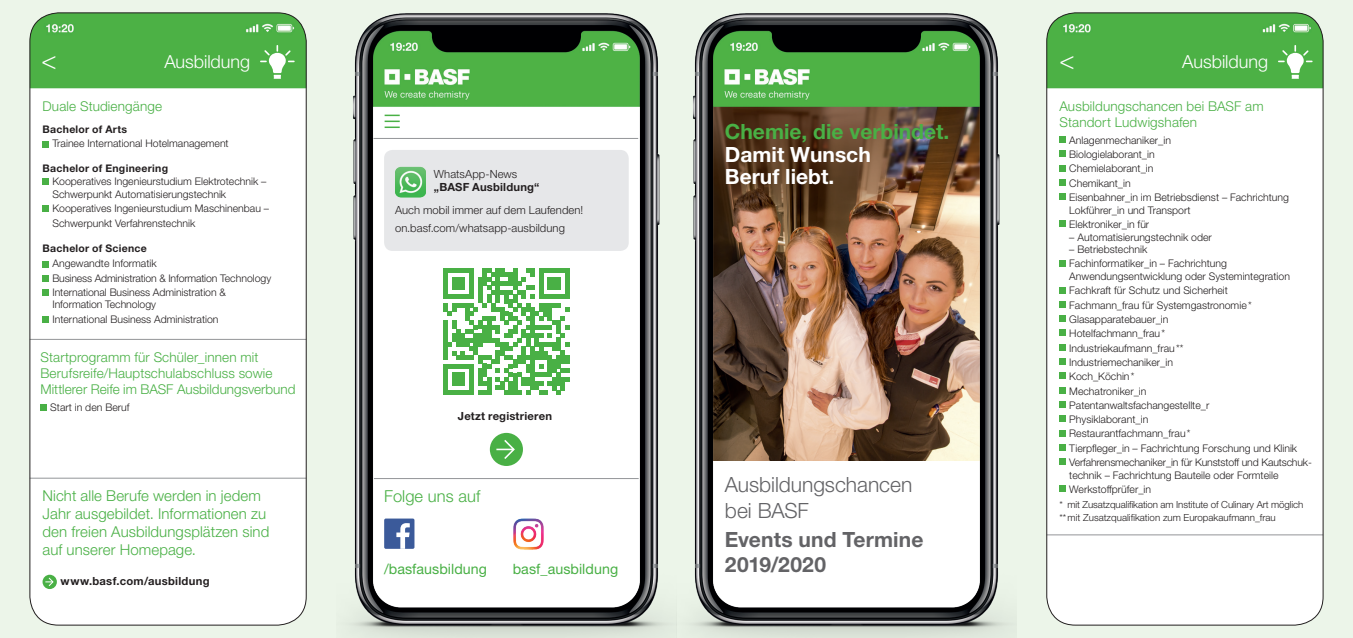
<style>
.page{position:relative;width:1353px;height:638px;background:#fff}
.page>*{position:absolute;margin:0;border:0;box-sizing:border-box;transform-origin:0 0}
.t1{font:300 25.2px "Helvetica Neue LT Pro";color:#fff}
.t2{font:300 21px/25.2px "Helvetica Neue LT Pro";letter-spacing:-.005em;color:#636366}
.t3{font:700 21px/25.2px "Helvetica Neue LT Pro";letter-spacing:.005em;color:#636366}
.t4{font:700 21px/22.5px "Helvetica Neue LT Pro";color:#fff}
.t5{font:700 21px "Helvetica Neue LT Pro";color:#49b045}
.t6{font:300 18px "Helvetica Neue LT Pro";color:#fff}
.t7{font:300 16.5px "Helvetica Neue LT Pro";letter-spacing:.005em;color:#49b045}
.t8{font:300 15px/18px "Helvetica Neue LT Pro";letter-spacing:.005em;color:#49b045}
.t9{font:14.25px "Helvetica Neue LT Pro";letter-spacing:.005em;color:#49b045}
.t10{font:300 13.5px/16.2px "Helvetica Neue LT Pro";letter-spacing:.01em;color:#49b045}
.t11{font:300 11.25px/17.7px "Helvetica Neue LT Pro";letter-spacing:.005em;color:#231f20}
.t12{font:700 11.25px "Helvetica Neue LT Pro";letter-spacing:.02em;color:#231f20}
.t13{font:300 10.5px/14.2px "Helvetica Neue LT Pro";color:#231f20}
.t14{font:700 10.5px "Helvetica Neue LT Pro";letter-spacing:.025em;color:#231f20}
.t15{font:300 9.75px/13.4px "Helvetica Neue LT Pro";letter-spacing:-.01em;color:#231f20}
</style>
<div class="page">
<div style="left:0;top:0;width:1352px;height:638px;background:#ecf5e9"></div>
<div style="left:30px;top:13px;width:276px;height:612px;background:#fff;border-radius:29px"></div>
<div style="left:1046px;top:13px;width:276px;height:612px;background:#fff;border-radius:29px"></div>
<img style="left:348px;top:13px;width:668px;height:625px">
<img style="left:1046px;top:13px;width:276px;height:523px">
<img style="left:30px;top:13px;width:276px;height:576px">
<svg style="left:1277px;top:45px;width:35px;height:34px"></svg>
<svg style="left:260px;top:45px;width:34px;height:34px"></svg>
<h1 class="t1" style="left:41px;top:44px;width:17px">&lt;</h1>
<h3 class="t6" style="left:164px;top:51px;width:87px">Ausbildung</h3>
<h1 class="t1" style="left:1059px;top:44px;width:17px">&lt;</h1>
<h3 class="t6" style="left:1182px;top:51px;width:87px">Ausbildung</h3>
<p class="t10" style="left:43px;top:98px;width:121px">Duale Studiengänge</p>
<p class="t14" style="left:43px;top:123px;width:86px">Bachelor of Arts</p>
<p class="t13" style="left:52px;top:136px;width:178px">Trainee International Hotelmanagement</p>
<p class="t14" style="left:43px;top:162px;width:127px">Bachelor of Engineering</p>
<p class="t13" style="left:52px;top:175px;width:215px;line-height:12.6px">Kooperatives Ingenieurstudium Elektrotechnik –<br>Schwerpunkt Automatisierungstechnik</p>
<p class="t13" style="left:52px;top:200px;width:218px;line-height:15px">Kooperatives Ingenieurstudium Maschinenbau –<br>Schwerpunkt Verfahrenstechnik</p>
<p class="t14" style="left:43px;top:241px;width:106px">Bachelor of Science</p>
<p class="t13" style="left:52px;top:256px;width:220px">Angewandte Informatik<br>Business Administration &amp; Information Technology<br>International Business Administration &amp;</p>
<p class="t13" style="left:52px;top:297px;width:168px">Information Technology<br>International Business Administration</p>
<p class="t10" style="left:40px;top:348px;width:256px">Startprogramm für Schüler_innen mit<br>Berufsreife/Hauptschulabschluss sowie<br>Mittlerer Reife im BASF Ausbildungsverbund</p>
<p class="t13" style="left:50px;top:399px;width:81px">Start in den Beruf</p>
<h3 class="t8" style="left:43px;top:486px;width:228px">Nicht alle Berufe werden in jedem<br>Jahr ausgebildet. Informationen zu den freien Ausbildungsplätzen sind auf unserer Homepage.</h3>
<p class="t12" style="left:61px;top:574px;width:150px">www.basf.com/ausbildung</p>
<p class="t11" style="left:434px;top:165px;width:85px">WhatsApp-News</p>
<p class="t12" style="left:434px;top:180px;width:107px">„BASF Ausbildung“</p>
<p class="t11" style="left:395px;top:201px;width:190px">Auch mobil immer auf dem Laufenden! on.basf.com/whatsapp-ausbildung</p>
<p class="t12" style="left:458px;top:409px;width:96px">Jetzt registrieren</p>
<h3 class="t7" style="left:384px;top:486px;width:98px">Folge uns auf</h3>
<h3 class="t9" style="left:384px;top:561px;width:104px">/basfausbildung</h3>
<h3 class="t9" style="left:512px;top:561px;width:107px">basf_ausbildung</h3>
<h2 class="t5" style="left:724px;top:119px;width:226px">Chemie, die verbindet.</h2>
<h2 class="t4" style="left:724px;top:142px;width:147px">Damit Wunsch<br>Beruf liebt.</h2>
<h2 class="t2" style="left:724px;top:472px;width:189px">Ausbildungschancen bei BASF</h2>
<h2 class="t3" style="left:724px;top:526px;width:200px">Events und Termine<br>2019/2020</h2>
<p class="t10" style="left:1059px;top:98px;width:206px">Ausbildungschancen bei BASF am<br>Standort Ludwigshafen</p>
<p class="t13" style="left:1069px;top:133px;width:221px">Anlagenmechaniker_in<br>Biologielaborant_in<br>Chemielaborant_in<br>Chemikant_in<br>Eisenbahner_in im Betriebsdienst – Fachrichtung</p>
<p class="t13" style="left:1069px;top:203px;width:123px">Lokführer_in und Transport<br>Elektroniker_in für</p>
<p class="t13" style="left:1069px;top:229px;width:144px">– Automatisierungstechnik oder</p>
<p class="t13" style="left:1069px;top:242px;width:159px">– Betriebstechnik<br>Fachinformatiker_in – Fachrichtung</p>
<p class="t13" style="left:1069px;top:269px;width:244px">Anwendungsentwicklung oder Systemintegration<br>Fachkraft für Schutz und Sicherheit<br>Fachmann_frau für Systemgastronomie*<br>Glasapparatebauer_in<br>Hotelfachmann_frau*<br>Industriekaufmann_frau**<br>Industriemechaniker_in<br>Koch_Köchin*<br>Mechatroniker_in<br>Patentanwaltsfachangestellte_r<br>Physiklaborant_in<br>Restaurantfachmann_frau*<br>Tierpfleger_in – Fachrichtung Forschung und Klinik<br>Verfahrensmechaniker_in für Kunststoff und Kautschuk-</p>
<p class="t13" style="left:1069px;top:467px;width:211px">technik – Fachrichtung Bauteile oder Formteile<br>Werkstoffprüfer_in</p>
<p class="t15" style="left:1059px;top:497px;width:245px">* mit Zusatzqualifikation am Institute of Culinary Art möglich ** mit Zusatzqualifikation zum Europakaufmann_frau</p>
</div>
